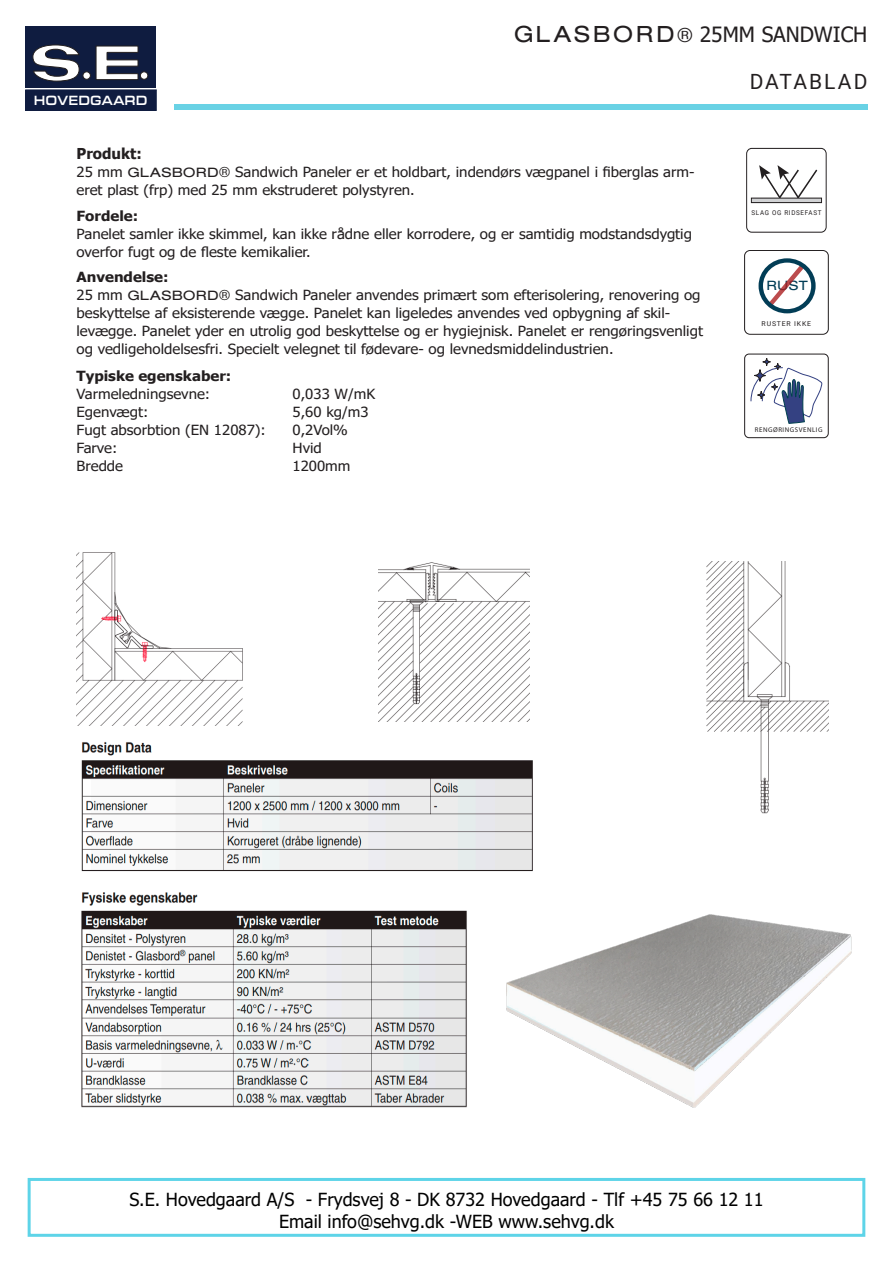
<style>
.page{position:relative;width:893px;height:1263px;background:#fff}
.page>*{position:absolute;margin:0;border:0;box-sizing:border-box;transform-origin:0 0}
.t1{font:21px "Tahoma";color:#231f20}
.t2{font:21px "Roboto";letter-spacing:.1em;color:#231f20}
.t3{font:18px/21.6px "Tahoma";color:#000;text-align:center}
.t4{font:700 15px "Tahoma";color:#231f20}
.t5{font:13.95px/18px "Tahoma";color:#231f20;scale:1.08 1}
.t6{font:700 13.95px "Tahoma";color:#231f20;scale:1.08 1}
.t7{font:500 13.8px "Eurostile Ext";color:#fff;scale:.83 1}
.t8{font:13.8px "Nimbus San Ext";color:#023d56;scale:1.04 1}
.t9{font:6.9px "Myriad Pro";letter-spacing:.08em;color:#231f20}
.t10{font:6.6px "Roboto";letter-spacing:.11em;color:#231f20;scale:.95 1}
.t11{font:6.6px "Roboto";letter-spacing:.11em;color:#231f20;scale:1.04 1}
.s1{font-family:"Nimbus San Ext";font-size:24px}
.s2{font-family:"Nimbus San Ext"}
.s3{font-family:"Nimbus San Ext";font-size:15px}
</style>
<div class="page">
<div style="left:28px;top:1178px;width:837px;height:59px;border:3px solid #5ed4e8"></div>
<div style="left:26px;top:90px;width:130px;height:20px;background:#0f1c40"></div>
<div style="left:26px;top:26px;width:130px;height:62px;background:#0f1c40"></div>
<svg style="left:33px;top:45px;width:46px;height:36px"></svg>
<svg style="left:96px;top:46px;width:42px;height:34px"></svg>
<div style="left:83px;top:72px;width:7px;height:7px;background:#fff;border-radius:50%"></div>
<div style="left:83px;top:72px;width:7px;height:7px;border:1px solid #231f20;border-radius:50%"></div>
<div style="left:140px;top:72px;width:8px;height:7px;background:#fff;border-radius:50%"></div>
<div style="left:140px;top:72px;width:8px;height:7px;border:1px solid #231f20;border-radius:50%"></div>
<div style="left:174px;top:104px;width:693px;height:6px;background:#69d2e5"></div>
<img style="left:81px;top:742px;width:452px;height:366px">
<img style="left:502px;top:907px;width:350px;height:201px">
<img style="left:77px;top:552px;width:166px;height:173px">
<img style="left:379px;top:562px;width:151px;height:160px">
<img style="left:706px;top:561px;width:123px;height:253px">
<svg style="left:751px;top:358px;width:71px;height:66px"></svg>
<div style="left:744px;top:354px;width:85px;height:84px;border:1px solid #231f20;border-radius:4px"></div>
<svg style="left:768px;top:265px;width:36px;height:41px"></svg>
<div style="left:759px;top:258px;width:57px;height:55px;border:4px solid #023d56;border-radius:50%"></div>
<div style="left:744px;top:250px;width:85px;height:85px;border:1px solid #231f20;border-radius:5px"></div>
<svg style="left:759px;top:165px;width:60px;height:33px"></svg>
<div style="left:751px;top:198px;width:70px;height:5px;background:#d1d2d4"></div>
<div style="left:751px;top:198px;width:71px;height:5px;border:1px solid #231f20"></div>
<div style="left:746px;top:148px;width:80px;height:84px;border:1px solid #231f20;border-radius:5px"></div>
<p class="t7" style="left:34px;top:90px;width:138px">HOVEDGAARD</p>
<h1 class="t1" style="left:513px;top:20px;width:356px"><span class="s1">GLASBORD</span><span class="s2">®</span> 25MM SANDWICH</h1>
<h1 class="t2" style="left:749px;top:66px;width:120px">DATABLAD</h1>
<p class="t4" style="left:77px;top:143px;width:67px">Produkt:</p>
<p class="t5" style="left:77px;top:164px;width:574px">25 mm <span class="s2">GLASBORD</span><span class="s3">®</span> Sandwich Paneler er et holdbart, indendørs vægpanel i fiberglas arm&shy;eret plast (frp) med 25 mm ekstruderet polystyren.</p>
<p class="t6" style="left:77px;top:206px;width:59px">Fordele:</p>
<p class="t5" style="left:77px;top:225px;width:571px">Panelet samler ikke skimmel, kan ikke rådne eller korrodere, og er samtidig modstandsdygtig overfor fugt og de fleste kemikalier.</p>
<p class="t6" style="left:77px;top:267px;width:87px">Anvendelse:</p>
<p class="t5" style="left:77px;top:287px;width:582px">25 mm <span class="s2">GLASBORD</span><span class="s3">®</span> Sandwich Paneler anvendes primært som efterisolering, renovering og beskyttelse af eksisterende vægge. Panelet kan ligeledes anvendes ved opbygning af skil&shy;levægge. Panelet yder en utrolig god beskyttelse og er hygiejnisk. Panelet er rengøringsvenligt og vedligeholdelsesfri. Specielt velegnet til fødevare- og levnedsmiddelindustrien.</p>
<p class="t6" style="left:77px;top:366px;width:145px">Typiske egenskaber:</p>
<p class="t5" style="left:77px;top:386px;width:125px">Varmeledningsevne:</p>
<p class="t5" style="left:293px;top:386px;width:78px">0,033 W/mK</p>
<p class="t5" style="left:77px;top:404px;width:68px">Egenvægt:</p>
<p class="t5" style="left:293px;top:404px;width:72px">5,60 kg/m3</p>
<p class="t5" style="left:77px;top:422px;width:177px">Fugt absorbtion (EN 12087):</p>
<p class="t5" style="left:293px;top:422px;width:53px">0,2Vol%</p>
<p class="t5" style="left:77px;top:440px;width:39px">Farve:</p>
<p class="t5" style="left:293px;top:440px;width:29px">Hvid</p>
<p class="t5" style="left:77px;top:458px;width:45px">Bredde</p>
<p class="t5" style="left:293px;top:458px;width:55px">1200mm</p>
<p class="t10" style="left:751px;top:208px;width:75px">SLAG OG RIDSEFAST</p>
<p class="t8" style="left:766px;top:276px;width:41px">RUST</p>
<p class="t11" style="left:762px;top:319px;width:49px">RUSTER IKKE</p>
<p class="t9" style="left:755px;top:425px;width:69px">RENGØRINGSVENLIG</p>
<p class="t3" style="left:129px;top:1190px;width:636px">S.E. Hovedgaard A/S - Frydsvej 8 - DK 8732 Hovedgaard - Tlf +45 75 66 12 11<br>Email info@sehvg.dk -WEB www.sehvg.dk</p>
</div>
